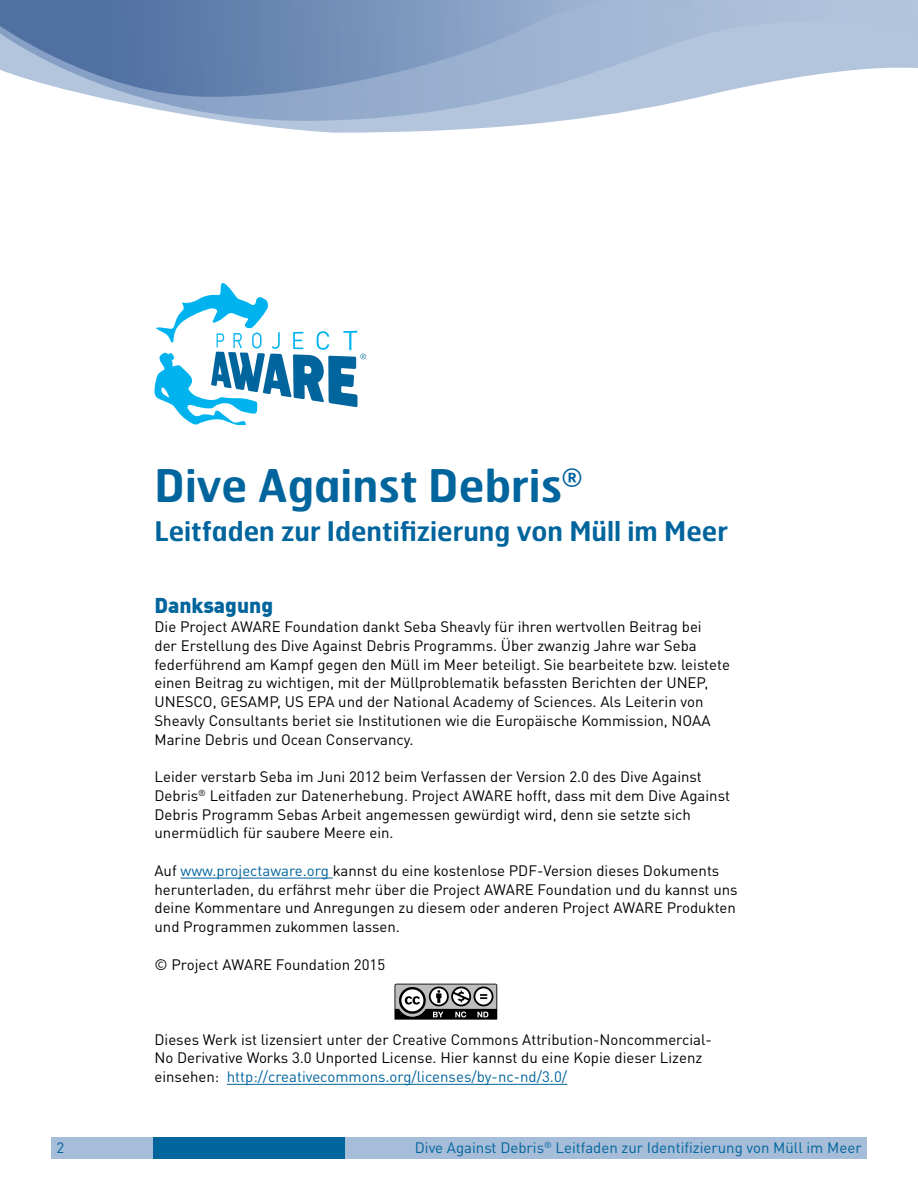
<style>
.page{position:relative;width:918px;height:1188px;background:#fff}
.page>*{position:absolute;margin:0;border:0;box-sizing:border-box;transform-origin:0 0}
.t1{font:600 45px "Hermes FB";color:#00649d}
.t2{font:600 27px "Hermes FB";color:#00649d}
.t3{font:900 21px "DIN Offc";color:#00649d}
.t4{font:15px/18.8px "DINOT";color:#000}
.t5{font:15px "DINOT";color:#00649d}
.s1{color:#00649d}
</style>
<div class="page">
<div style="left:51px;top:1137px;width:816px;height:21px;background:#a5bdd8"></div>
<svg style="left:240px;top:123px;width:300px;height:10px;fill:#b2c5dd"></svg>
<svg style="left:98px;top:0;width:820px;height:123px;fill:#b2c5dd"></svg>
<svg style="left:0;top:0;width:710px;height:97px;background:#839cc0"></svg>
<div style="left:153px;top:1137px;width:191px;height:21px;background:#00649d"></div>
<svg style="left:155px;top:283px;width:211px;height:142px"></svg>
<hr style="left:181px;top:878px;width:152px;height:1px;background:#00649d">
<hr style="left:227px;top:1084px;width:340px;height:1px;background:#00649d">
<svg style="left:395px;top:984px;width:102px;height:36px"></svg>
<p class="t5" style="left:56px;top:1139px;width:9px">2</p>
<h1 class="t1" style="left:155px;top:456px;width:429px">Dive Against Debris<sup>®</sup></h1>
<h2 class="t2" style="left:155px;top:513px;width:575px">Leitfaden zur Identifizierung von Müll im Meer</h2>
<h3 class="t3" style="left:155px;top:592px;width:120px">Danksagung</h3>
<p class="t4" style="left:155px;top:617px;width:577px">Die Project AWARE Foundation dankt Seba Sheavly für ihren wertvollen Beitrag bei<br>der Erstellung des Dive Against Debris Programms. Über zwanzig Jahre war Seba federführend am Kampf gegen den Müll im Meer beteiligt. Sie bearbeitete bzw. leistete einen Beitrag zu wichtigen, mit der Müllproblematik befassten Berichten der UNEP, UNESCO, GESAMP, US EPA und der National Academy of Sciences. Als Leiterin von Sheavly Consultants beriet sie Institutionen wie die Europäische Kommission, NOAA Marine Debris und Ocean Conservancy.</p>
<p class="t4" style="left:154px;top:767px;width:577px">Leider verstarb Seba im Juni 2012 beim Verfassen der Version 2.0 des Dive Against Debris<sup>®</sup> Leitfaden zur Datenerhebung. Project AWARE hofft, dass mit dem Dive Against Debris Programm Sebas Arbeit angemessen gewürdigt wird, denn sie setzte sich unermüdlich für saubere Meere ein.</p>
<p class="t4" style="left:154px;top:861px;width:585px">Auf <span class="s1">www.projectaware.org</span> kannst du eine kostenlose PDF-Version dieses Dokuments herunterladen, du erfährst mehr über die Project AWARE Foundation und du kannst uns deine Kommentare und Anregungen zu diesem oder anderen Project AWARE Produkten und Programmen zukommen lassen.</p>
<p class="t4" style="left:154px;top:955px;width:232px">© Project AWARE Foundation 2015</p>
<p class="t4" style="left:154px;top:1030px;width:559px">Dieses Werk ist lizensiert unter der Creative Commons Attribution-Noncommercial-<br>No Derivative Works 3.0 Unported License. Hier kannst du eine Kopie dieser Lizenz einsehen: <span class="s1">http://creativecommons.org/licenses/by-nc-nd/3.0/</span></p>
<p class="t5" style="left:415px;top:1138px;width:448px">Dive Against Debris<sup>®</sup> Leitfaden zur Identifizierung von Müll im Meer</p>
</div>
